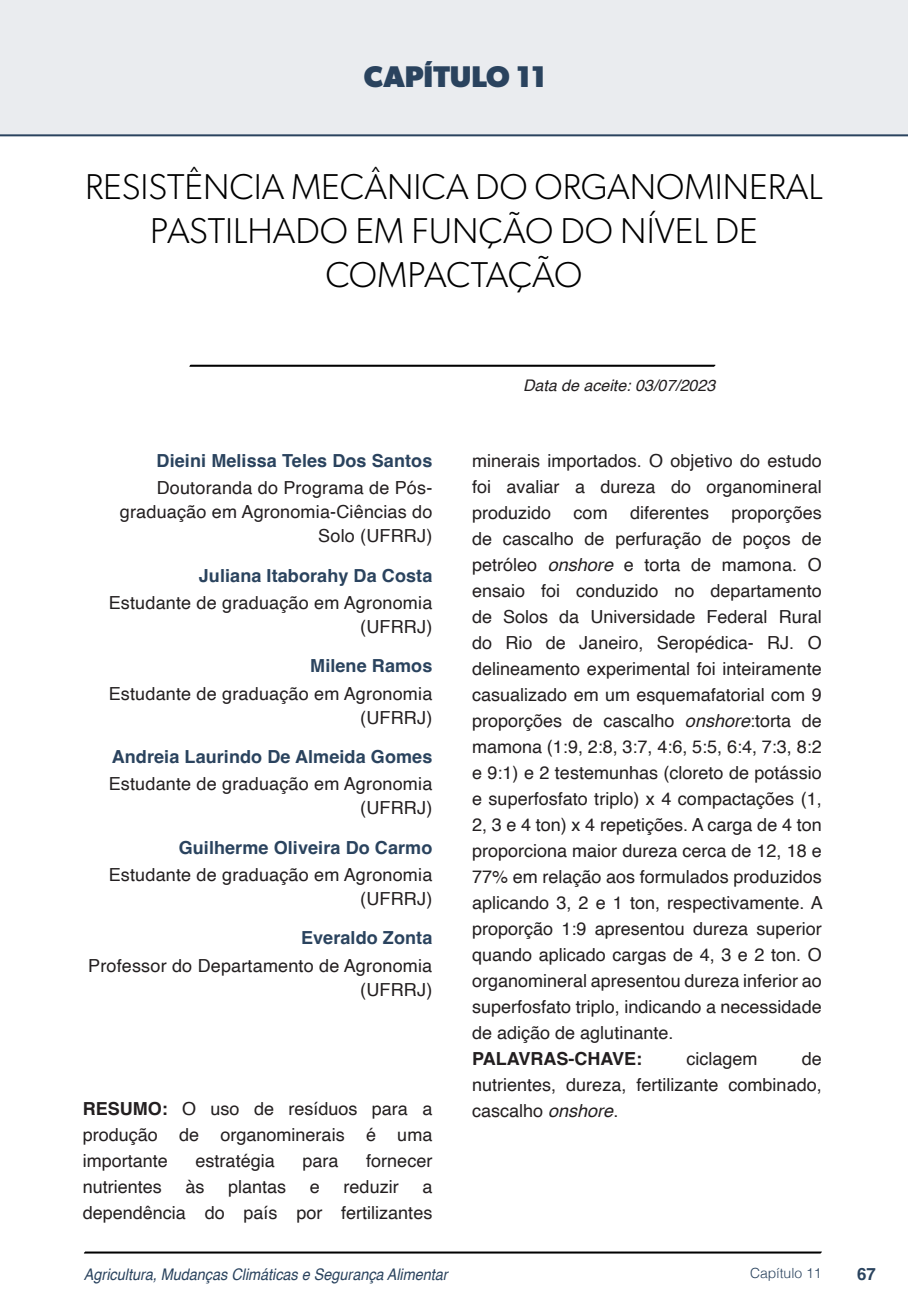
<style>
.page{position:relative;width:908px;height:1304px;background:#fff}
.page>*{position:absolute;margin:0;border:0;box-sizing:border-box;transform-origin:0 0}
.nome_artigos{font:300 36px/44px "Gibson";color:#000;text-align:center}
.capítulos{font:700 30px "Gibson";color:#2a435e}
.Resumos_e_PC_TXT{font:18px/26px "Helvetica";color:#231f20;text-align:justify}
.info_autores{font:18px/24px "Helvetica";letter-spacing:.01em;color:#231f20;text-align:right}
.nome_autores{font:700 18px "Helvetica";letter-spacing:.005em;color:#2a435e}
.Resumos_e_PC_TXT-2{font:700 18px "Helvetica";color:#231f20}
.t1{font:700 16.8px "Helvetica";color:#2a435e}
.t2{font:italic 16px "Helvetica";color:#2a435e;scale:.9 1}
.t3{font:italic 16px "Helvetica";color:#231f20}
.t4{font:300 14px "Helvetica";color:#2a435e}
.s1{font-weight:700}
.s2{font-style:italic}
</style>
<div class="page">
<svg style="left:84px;top:1251px;width:737px;height:3px;background:#515151"></svg>
<svg style="left:189px;top:364px;width:526px;height:3px;background:#4f4f4f"></svg>
<div style="left:0;top:0;width:907px;height:136px;background:#eaecef"></div>
<div style="left:44px;top:72px;width:68px;height:61px;background:#eaecef"></div>
<p class="capítulos" style="left:364px;top:58px;width:183px">CAPÍTULO 11</p>
<p class="nome_artigos" style="left:85px;top:164px;width:739px">RESISTÊNCIA MECÂNICA DO ORGANOMINERAL<br>PASTILHADO EM FUNÇÃO DO NÍVEL DE<br>COMPACTAÇÃO</p>
<p class="nome_autores" style="left:156px;top:450px;width:277px">Dieini Melissa Teles Dos Santos</p>
<p class="info_autores" style="left:120px;top:477px;width:314px">Doutoranda do Programa de Pós&shy;graduação em Agronomia-Ciências do<br>Solo (UFRRJ)</p>
<p class="nome_autores" style="left:199px;top:564px;width:235px">Juliana Itaborahy Da Costa</p>
<p class="info_autores" style="left:109px;top:591px;width:325px">Estudante de graduação em Agronomia (UFRRJ)</p>
<p class="nome_autores" style="left:310px;top:655px;width:124px">Milene Ramos</p>
<p class="info_autores" style="left:109px;top:682px;width:325px">Estudante de graduação em Agronomia (UFRRJ)</p>
<p class="nome_autores" style="left:112px;top:746px;width:322px">Andreia Laurindo De Almeida Gomes</p>
<p class="info_autores" style="left:109px;top:773px;width:325px">Estudante de graduação em Agronomia (UFRRJ)</p>
<p class="nome_autores" style="left:179px;top:836px;width:255px">Guilherme Oliveira Do Carmo</p>
<p class="info_autores" style="left:109px;top:863px;width:325px">Estudante de graduação em Agronomia (UFRRJ)</p>
<p class="nome_autores" style="left:301px;top:927px;width:133px">Everaldo Zonta</p>
<p class="info_autores" style="left:88px;top:954px;width:345px">Professor do Departamento de Agronomia (UFRRJ)</p>
<p class="Resumos_e_PC_TXT" style="left:83px;top:1096px;width:351px"><span class="s1">RESUMO:</span> O uso de resíduos para a produção de organominerais é uma importante</p>
<p class="Resumos_e_PC_TXT" style="left:195px;top:1148px;width:81px">estratégia</p>
<p class="Resumos_e_PC_TXT" style="left:302px;top:1148px;width:38px">para</p>
<p class="Resumos_e_PC_TXT" style="left:366px;top:1148px;width:68px">fornecer</p>
<p class="Resumos_e_PC_TXT" style="left:83px;top:1174px;width:81px">nutrientes</p>
<p class="Resumos_e_PC_TXT" style="left:185px;top:1174px;width:21px">às</p>
<p class="Resumos_e_PC_TXT" style="left:228px;top:1174px;width:60px">plantas</p>
<p class="Resumos_e_PC_TXT" style="left:310px;top:1174px;width:12px">e</p>
<p class="Resumos_e_PC_TXT" style="left:343px;top:1174px;width:57px">reduzir</p>
<p class="Resumos_e_PC_TXT" style="left:83px;top:1174px;width:351px;text-align:right">a<br>dependência do país por fertilizantes</p>
<p class="t3" style="left:523px;top:373px;width:194px">Data de aceite: 03/07/2023</p>
<p class="Resumos_e_PC_TXT" style="left:472px;top:448px;width:352px">minerais importados. O objetivo do estudo foi avaliar a dureza do organomineral produzido com diferentes proporções de cascalho de perfuração de poços de petróleo <span class="s2">onshore</span> e torta de mamona. O ensaio foi conduzido no departamento de Solos da Universidade Federal Rural do Rio de Janeiro, Seropédica- RJ. O delineamento experimental foi inteiramente casualizado em um esquemafatorial com 9 proporções de cascalho <span class="s2">onshore</span>:torta de mamona (1:9, 2:8, 3:7, 4:6, 5:5, 6:4, 7:3, 8:2 e 9:1) e 2 testemunhas (cloreto de potássio e superfosfato triplo) x 4 compactações (1, 2, 3 e 4 ton) x 4 repetições. A carga de 4 ton proporciona maior dureza cerca de 12, 18 e 77% em relação aos formulados produzidos aplicando 3, 2 e 1 ton, respectivamente. A proporção 1:9 apresentou dureza superior quando aplicado cargas de 4, 3 e 2 ton. O organomineral apresentou dureza inferior ao superfosfato triplo, indicando a necessidade de adição de aglutinante.</p>
<p class="Resumos_e_PC_TXT-2" style="left:472px;top:1048px;width:172px">PALAVRAS-CHAVE:</p>
<p class="Resumos_e_PC_TXT" style="left:686px;top:1046px;width:73px">ciclagem</p>
<p class="Resumos_e_PC_TXT" style="left:472px;top:1046px;width:351px;text-indent:329px">de nutrientes, dureza, fertilizante combinado, cascalho <span class="s2">onshore</span>.</p>
<p class="t2" style="left:84px;top:1261px;width:405px">Agricultura, Mudanças Climáticas e Segurança Alimentar</p>
<p class="t4" style="left:749px;top:1261px;width:73px">Capítulo 11</p>
<p class="t1" style="left:856px;top:1264px;width:20px">67</p>
</div>
